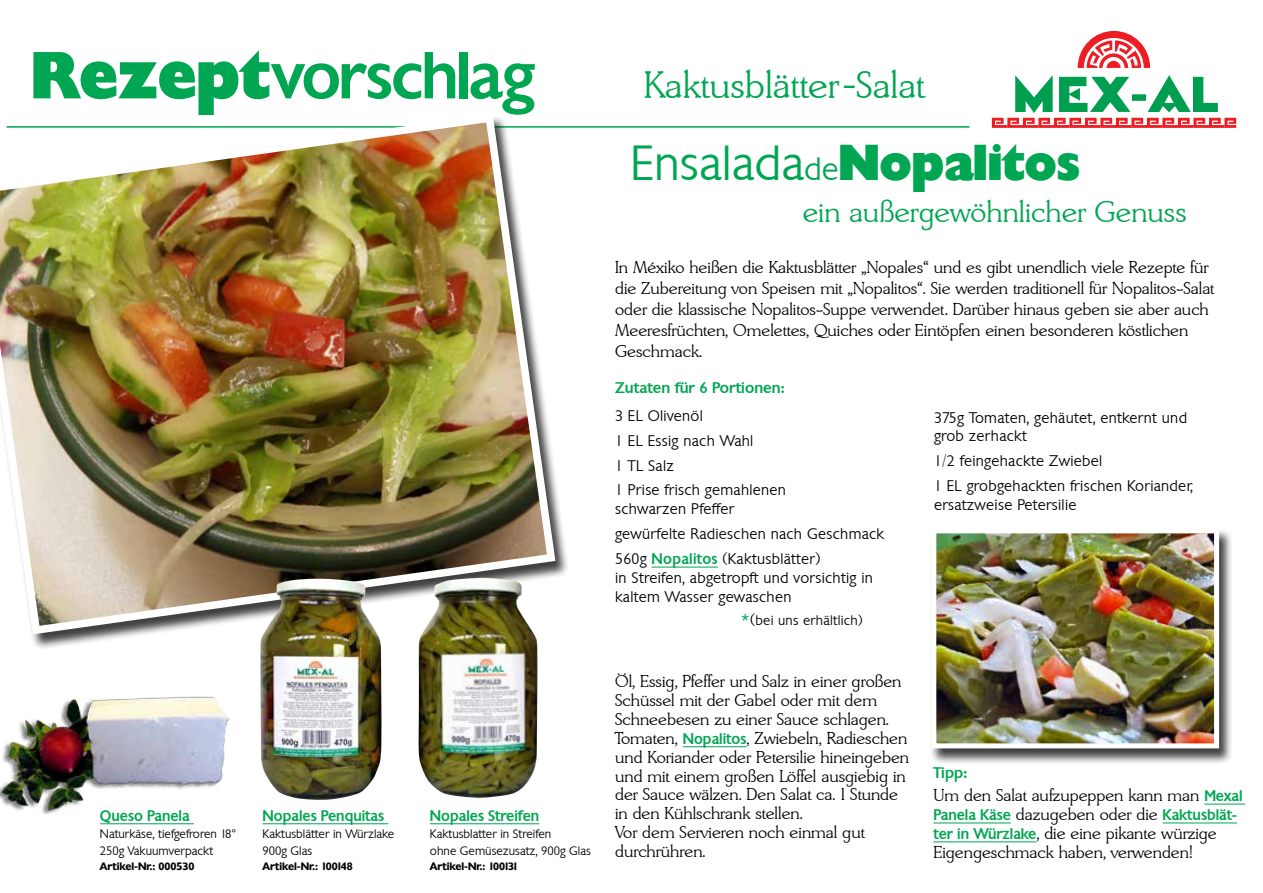
<style>
.page{position:relative;width:1263px;height:893px;background:#fff}
.page>*{position:absolute;margin:0;border:0;box-sizing:border-box;transform-origin:0 0}
.t1{font:500 64.2px "Chantilly";letter-spacing:-.04em;color:#00a651}
.t2{font:800 48px "Chantilly";color:#00a651}
.t3{font:300 37.5px "Derringer";color:#00a651}
.t4{font:300 29.4px "Derringer";color:#00a651}
.t5{font:300 16.8px/18.9px "Derringer";color:#000}
.t6{font:300 15px/24.9px "Chantilly";letter-spacing:.02em;color:#000}
.t7{font:500 15px "Chantilly";color:#00a651;scale:.95 1}
.t8{font:500 15px "Chantilly";color:#00a651}
.t9{font:300 13.5px "Chantilly";letter-spacing:.02em;color:#000}
.t10{font:300 12px/17.1px "Chantilly";color:#000}
.t11{font:600 10.5px "Chantilly";color:#000}
.s1{font-weight:800}
.s2{font-family:"Arial";font-weight:400}
.s3{font-family:"Chantilly"}
.s4{font-weight:300}
.s5{font-weight:300;font-size:31.5px}
.s6{font-weight:500;color:#00a651}
.s7{font-size:22.5px;color:#00a651}
.s8{font-size:15px}
.s9{font-family:"Chantilly";font-weight:500;font-size:15px;color:#00a651}
.s10{font-family:"Derringer";font-weight:300;font-size:16.8px;color:#000}
</style>
<div class="page">
<hr style="left:683px;top:746px;width:63px;height:1px;background:#00a651">
<hr style="left:7px;top:126px;width:962px;height:2px;background:#00a651">
<hr style="left:652px;top:567px;width:66px;height:1px;background:#00a651">
<hr style="left:1204px;top:804px;width:41px;height:1px;background:#00a651">
<hr style="left:933px;top:823px;width:78px;height:1px;background:#00a651">
<hr style="left:1162px;top:823px;width:75px;height:1px;background:#00a651">
<hr style="left:933px;top:842px;width:103px;height:1px;background:#00a651">
<img style="left:0;top:117px;width:560px;height:519px">
<div style="left:929px;top:529px;width:304px;height:236px;background:#000;opacity:.75"></div>
<img style="left:937px;top:534px;width:276px;height:208px">
<div style="left:931px;top:528px;width:288px;height:220px;border:5px solid #fff"></div>
<hr style="left:263px;top:823px;width:125px;height:1px;background:#00a651">
<hr style="left:100px;top:823px;width:94px;height:1px;background:#00a651">
<hr style="left:430px;top:823px;width:109px;height:1px;background:#00a651">
<img style="left:0;top:636px;width:230px;height:177px">
<img style="left:260px;top:579px;width:122px;height:221px">
<img style="left:418px;top:578px;width:120px;height:220px">
<svg style="left:1078px;top:31px;width:72px;height:37px"></svg>
<svg style="left:992px;top:75px;width:244px;height:53px"></svg>
<h1 class="t1" style="left:31px;top:34px;width:504px"><span class="s1">Rezept</span>vorschlag</h1>
<p class="t7" style="left:100px;top:806px;width:96px">Queso Panela</p>
<p class="t10" style="left:100px;top:825px;width:138px">Naturkäse, tiefgefroren 18<span class="s2">°<br></span>250g Vakuumverpackt</p>
<p class="t11" style="left:100px;top:859px;width:96px">Artikel-Nr.: 000530</p>
<p class="t7" style="left:263px;top:806px;width:130px">Nopales Penquitas</p>
<p class="t10" style="left:263px;top:825px;width:133px">Kaktusblätter in Würzlake<br>900g Glas</p>
<p class="t11" style="left:263px;top:859px;width:92px">Artikel-Nr.: 100148</p>
<p class="t7" style="left:430px;top:806px;width:117px">Nopales Streifen</p>
<p class="t10" style="left:430px;top:825px;width:162px">Kaktusblatter in Streifen<br>ohne Gemüsezusatz, 900g Glas</p>
<p class="t11" style="left:430px;top:859px;width:90px">Artikel-Nr.: 100131</p>
<h3 class="t3" style="left:644px;top:62px;width:283px">Kaktusblätter<span class="s3">-</span>Salat</h3>
<h2 class="t2" style="left:630px;top:130px;width:452px"><span class="s4">Ensalada</span><span class="s5">de</span>Nopalitos</h2>
<h3 class="t4" style="left:803px;top:195px;width:385px">ein außergewöhnlicher Genuss</h3>
<p class="t5" style="left:615px;top:257px;width:601px;line-height:21px">In Méxiko heißen die Kaktusblätter „Nopales“ und es gibt unendlich viele Rezepte für die Zubereitung von Speisen mit „Nopalitos“. Sie werden traditionell für Nopalitos-Salat oder die klassische Nopalitos-Suppe verwendet. Darüber hinaus geben sie aber auch Meeresfrüchten, Omelettes, Quiches oder Eintöpfen einen besonderen köstlichen Geschmack.</p>
<p class="t8" style="left:615px;top:378px;width:171px">Zutaten für 6 Portionen:</p>
<p class="t6" style="left:615px;top:403px;width:172px">3 EL Olivenöl<br>1 EL Essig nach Wahl<br>1 TL Salz<br>1 Prise frisch gemahlenen</p>
<p class="t6" style="left:615px;top:497px;width:271px">schwarzen Pfeffer<br>gewürfelte Radieschen nach Geschmack<br>560g <span class="s6">Nopalitos</span> (Kaktusblätter)</p>
<p class="t6" style="left:615px;top:568px;width:259px;line-height:18.9px">in Streifen, abgetropft und vorsichtig in kaltem Wasser gewaschen</p>
<p class="t9" style="left:741px;top:612px;width:124px"><span class="s7">*</span><span class="s8">(</span>bei uns erhältlich)</p>
<p class="t5" style="left:615px;top:672px;width:296px">Öl, Essig, Pfeffer und Salz in einer großen Schüssel mit der Gabel oder mit dem Schneebesen zu einer Sauce schlagen.<br>Tomaten, <span class="s9">Nopalitos</span>, Zwiebeln, Radieschen und Koriander oder Petersilie hineingeben und mit einem großen Löffel ausgiebig in der Sauce wälzen. Den Salat ca. 1 Stunde in den Kühlschrank stellen.<br>Vor dem Servieren noch einmal gut durchrühren.</p>
<p class="t6" style="left:934px;top:408px;width:255px;line-height:18.9px">375g Tomaten, gehäutet, entkernt und grob zerhackt</p>
<p class="t6" style="left:934px;top:448px;width:260px">1/2 feingehackte Zwiebel<br>1 EL grobgehackten frischen Koriander,</p>
<p class="t6" style="left:934px;top:492px;width:144px">ersatzweise Petersilie</p>
<p class="t8" style="left:933px;top:763px;width:35px">Tipp:</p>
<p class="t5" style="left:933px;top:786px;width:311px">Um den Salat aufzupeppen kann man <span class="s9">Mexal</span></p>
<p class="t7" style="left:933px;top:805px;width:321px">Panela Käse <span class="s10">dazugeben oder die</span> Kaktusblät-</p>
<p class="t5" style="left:933px;top:824px;width:285px"><span class="s9">ter in Würzlake</span>, die eine pikante würzige<br>Eigengeschmack haben, verwenden!</p>
</div>
